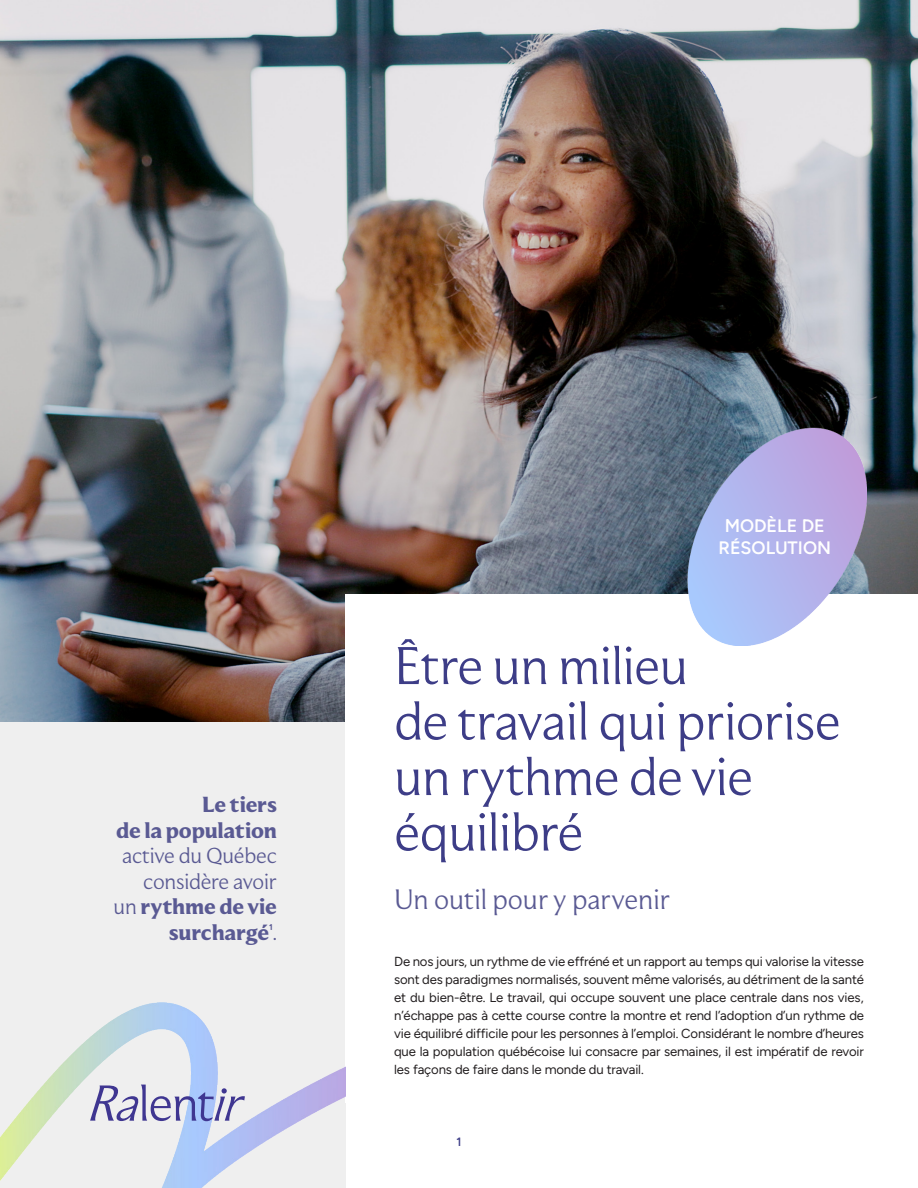
<style>
.page{position:relative;width:918px;height:1188px;background:#fff}
.page>*{position:absolute;margin:0;border:0;box-sizing:border-box;transform-origin:0 0}
.Titre{font:300 51px/55.5px "Moulin";letter-spacing:-.01em;color:#3d3d87}
.ST{font:300 27px "Moulin";color:#5a5a93}
.Exergue{font:700 21px/25.5px "Moulin";letter-spacing:-.01em;color:#5a5a93;text-align:right}
.t1{font:600 18px/21.6px "Figtree";color:#fff;text-align:center}
.TXT{font:13.2px/18px "Figtree";letter-spacing:-.01em;color:#231f20;text-align:justify}
.t2{font:600 12px "Figtree";color:#3d3d87}
.s1{font-weight:300}
</style>
<div class="page">
<div style="left:0;top:0;width:346px;height:1188px;background:#efefef"></div>
<img style="left:0;top:0;width:918px;height:721px">
<div style="left:346px;top:594px;width:572px;height:509px;background:#fff"></div>
<img style="left:687px;top:427px;width:180px;height:218px">
<img style="left:0;top:1002px;width:346px;height:186px">
<svg style="left:90px;top:1085px;width:155px;height:36px"></svg>
<p class="Exergue" style="left:114px;top:791px;width:165px">Le tiers<br>de la population <span class="s1">active du Québec considère avoir<br>un</span> rythme de vie surchargé<sup>1</sup><span class="s1">.</span></p>
<p class="t1" style="left:719px;top:515px;width:114px">MODÈLE DE<br>RÉSOLUTION</p>
<p class="Titre" style="left:394px;top:637px;width:448px">Être un milieu<br>de travail qui priorise un rythme de vie équilibré</p>
<p class="ST" style="left:394px;top:880px;width:278px">Un outil pour y parvenir</p>
<p class="TXT" style="left:394px;top:952px;width:471px">De nos jours, un rythme de vie effréné et un rapport au temps qui valorise la vitesse sont des paradigmes normalisés, souvent même valorisés, au détriment de la santé et du bien-être. Le travail, qui occupe souvent une place centrale dans nos vies, n’échappe pas à cette course contre la montre et rend l’adoption d’un rythme de vie équilibré difficile pour les personnes à l’emploi. Considérant le nombre d’heures que la population québécoise lui consacre par semaines, il est impératif de revoir les façons de faire dans le monde du travail.</p>
<p class="t2" style="left:456px;top:1135px;width:7px">1</p>
</div>
